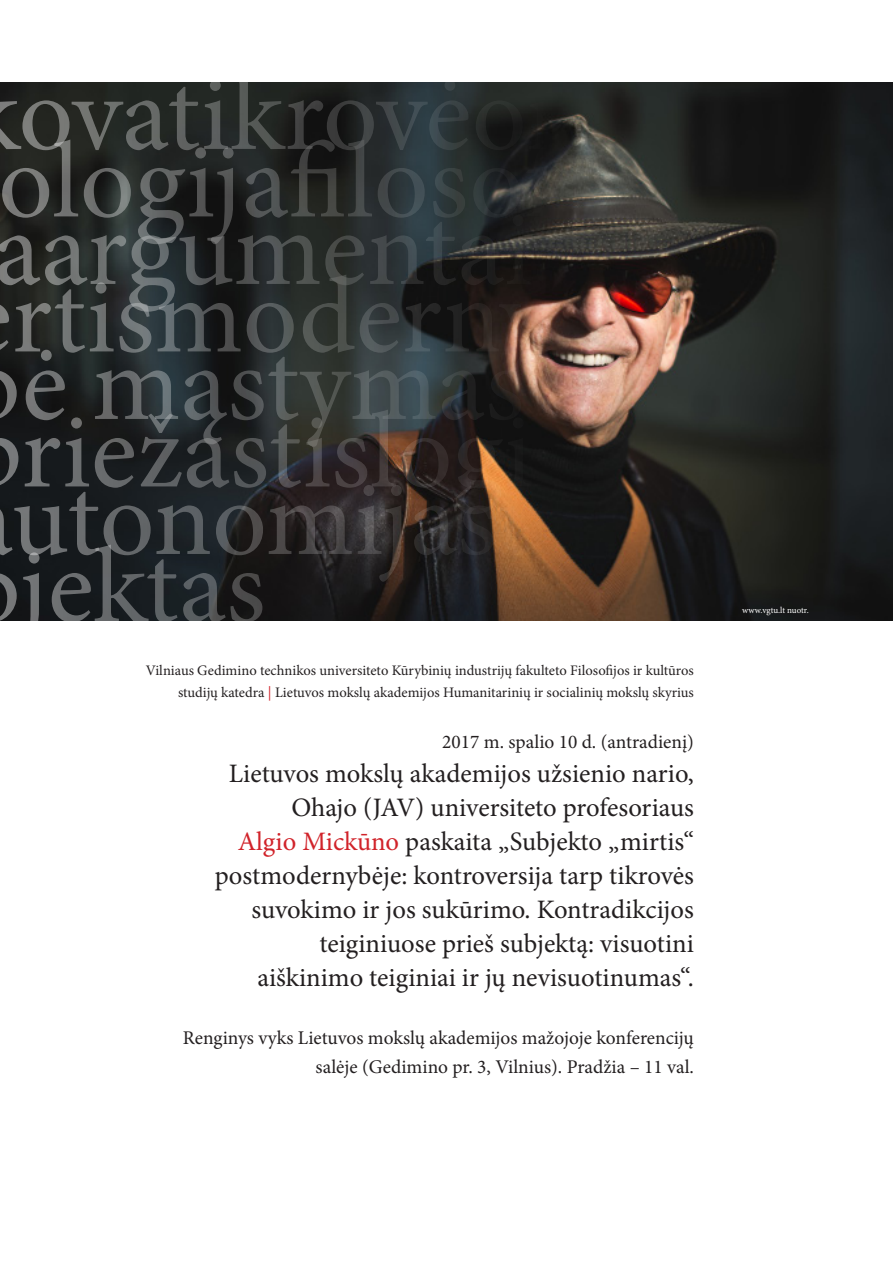
<style>
.page{position:relative;width:893px;height:1263px;background:#fff}
.page>*{position:absolute;margin:0;border:0;box-sizing:border-box;transform-origin:0 0}
.t1{font:26.7px/33.9px "Minion Pro";color:#231f20;text-align:right}
.t2{font:19.35px/29.1px "Minion Pro";color:#231f20;text-align:right}
.t3{font:14.55px/21.8px "Minion Pro";color:#231f20;text-align:right}
.t4{font:9px "Minion Pro";color:#fff}
.s1{color:#d1232a}
</style>
<div class="page">
<img style="left:262px;top:83px;width:631px;height:537px">
<svg style="left:0;top:582px;width:262px;height:39px;background:#313437"></svg>
<svg style="left:0;top:514px;width:586px;height:68px;background:#3a332e"></svg>
<svg style="left:0;top:410px;width:633px;height:104px;background:#352e2b"></svg>
<svg style="left:0;top:379px;width:521px;height:68px;background:#323434"></svg>
<svg style="left:0;top:312px;width:581px;height:67px;background:#3d3d3b"></svg>
<svg style="left:0;top:215px;width:704px;height:97px;background:#373432"></svg>
<svg style="left:0;top:150px;width:613px;height:94px;background:#313534"></svg>
<svg style="left:0;top:82px;width:617px;height:68px;background:#2e3230"></svg>
<p class="t3" style="left:146px;top:660px;width:550px">Vilniaus Gedimino technikos universiteto Kūrybinių industrijų fakulteto Filosofijos ir kultūros studijų katedra <span class="s1">|</span> Lietuvos mokslų akademijos Humanitarinių ir socialinių mokslų skyrius</p>
<p class="t2" style="left:442px;top:727px;width:253px">2017 m. spalio 10 d. (antradienį)</p>
<p class="t1" style="left:215px;top:757px;width:481px">Lietuvos mokslų akademijos užsienio nario, Ohajo (JAV) universiteto profesoriaus<br><span class="s1">Algio Mickūno</span> paskaita „Subjekto „mirtis“ postmodernybėje: kontroversija tarp tikrovės suvokimo ir jos sukūrimo. Kontradikcijos teiginiuose prieš subjektą: visuotini aiškinimo teiginiai ir jų nevisuotinumas“.</p>
<p class="t2" style="left:183px;top:1023px;width:513px">Renginys vyks Lietuvos mokslų akademijos mažojoje konferencijų salėje (Gedimino pr. 3, Vilnius). Pradžia – 11 val.</p>
<p class="t4" style="left:742px;top:604px;width:68px">www.vgtu.lt nuotr.</p>
</div>
